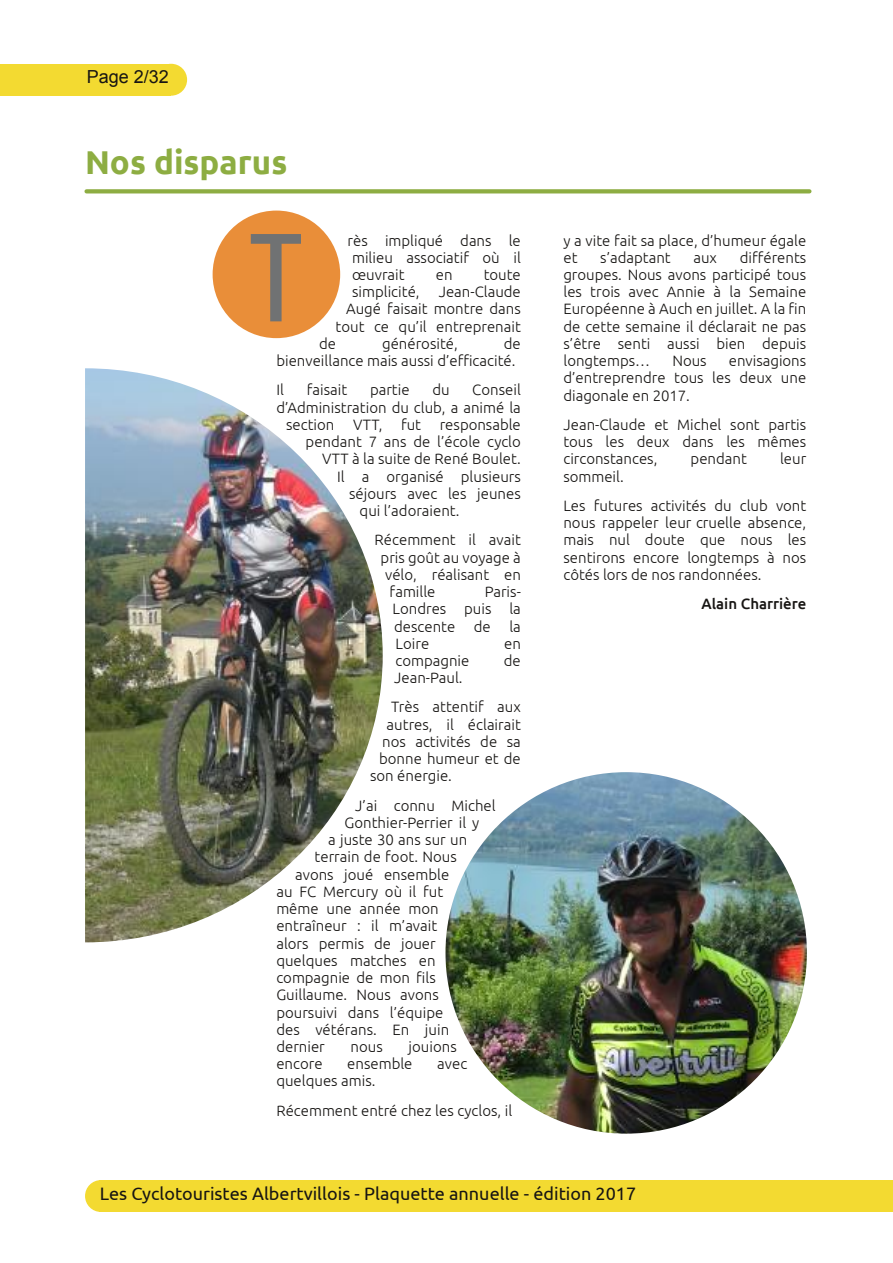
<style>
.page{position:relative;width:893px;height:1263px;background:#fff}
.page>*{position:absolute;margin:0;border:0;box-sizing:border-box;transform-origin:0 0}
.t1{font:126px "Ubuntu Condensed";color:#707273}
.t2{font:700 33px "Ubuntu";color:#8dad42}
.t3{font:18px "Ubuntu";color:#171513}
.t4{font:18px "Arial";color:#171513}
.t5{font:300 15px/17.2px "Ubuntu";color:#171513;text-align:justify}
.t6{font:500 15px "Ubuntu";letter-spacing:-.005em;color:#171513}
</style>
<div class="page">
<div style="left:155px;top:64px;width:32px;height:32px;background:#f3da31;border-radius:50%"></div>
<div style="left:0;top:64px;width:171px;height:32px;background:#f3da31"></div>
<div style="left:85px;top:1180px;width:32px;height:32px;background:#f3da31;border-radius:50%"></div>
<div style="left:99px;top:1180px;width:794px;height:32px;background:#f3da31"></div>
<svg style="left:87px;top:189px;width:722px;height:4px;background:#93b14c"></svg>
<img style="left:85px;top:368px;width:298px;height:574px">
<img style="left:445px;top:772px;width:362px;height:361px;border-radius:50%">
<div style="left:213px;top:211px;width:127px;height:127px;background:#e98e39;border-radius:50%"></div>
<p class="t4" style="left:87px;top:67px;width:84px">Page 2/32</p>
<h2 class="t2" style="left:85px;top:144px;width:204px">Nos disparus</h2>
<h1 class="t1" style="left:249px;top:204px;width:55px">T</h1>
<p class="t5" style="left:352px;top:231px;width:170px;text-indent:-4px">rès impliqué dans le milieu associatif où il œuvrait</p>
<p class="t5" style="left:436px;top:266px;width:18px">en</p>
<p class="t5" style="left:484px;top:266px;width:39px">toute</p>
<p class="t5" style="left:352px;top:283px;width:69px">simplicité,</p>
<p class="t5" style="left:439px;top:283px;width:84px">Jean-Claude</p>
<p class="t5" style="left:346px;top:300px;width:176px">Augé faisait montre dans</p>
<p class="t5" style="left:336px;top:317px;width:187px">tout ce qu’il entreprenait</p>
<p class="t5" style="left:276px;top:335px;width:246px;text-indent:228px">de bienveillance mais aussi d’efficacité.</p>
<p class="t5" style="left:276px;top:381px;width:9px">Il</p>
<p class="t5" style="left:307px;top:381px;width:42px">faisait</p>
<p class="t5" style="left:370px;top:381px;width:41px">partie</p>
<p class="t5" style="left:432px;top:381px;width:19px">du</p>
<p class="t5" style="left:472px;top:381px;width:50px">Conseil</p>
<p class="t5" style="left:276px;top:398px;width:246px">d’Administration du club, a animé la</p>
<p class="t5" style="left:286px;top:416px;width:236px">section VTT, fut responsable</p>
<p class="t5" style="left:306px;top:433px;width:217px">pendant 7 ans de l’école cyclo</p>
<p class="t5" style="left:322px;top:450px;width:200px">VTT à la suite de René Boulet.</p>
<p class="t5" style="left:337px;top:467px;width:185px">Il a organisé plusieurs</p>
<p class="t5" style="left:349px;top:485px;width:173px">séjours avec les jeunes</p>
<p class="t5" style="left:360px;top:502px;width:101px">qui l’adoraient.</p>
<p class="t5" style="left:375px;top:531px;width:148px">Récemment il avait</p>
<p class="t5" style="left:381px;top:548px;width:142px">pris goût au voyage à</p>
<p class="t5" style="left:385px;top:566px;width:137px">vélo, réalisant en</p>
<p class="t5" style="left:390px;top:583px;width:47px">famille</p>
<p class="t5" style="left:319px;top:335px;width:18px">de</p>
<p class="t5" style="left:382px;top:335px;width:77px">générosité,</p>
<p class="t5" style="left:393px;top:583px;width:130px;text-indent:92px">Paris-Londres puis la descente de la Loire</p>
<p class="t5" style="left:504px;top:634px;width:18px">en</p>
<p class="t5" style="left:396px;top:652px;width:75px">compagnie</p>
<p class="t5" style="left:504px;top:652px;width:18px">de</p>
<p class="t5" style="left:391px;top:663px;width:131px;line-height:29.2px">Jean-Paul.<br>Très attentif aux</p>
<p class="t5" style="left:387px;top:715px;width:136px">autres, il éclairait</p>
<p class="t5" style="left:382px;top:733px;width:140px">nos activités de sa</p>
<p class="t5" style="left:379px;top:750px;width:143px">bonne humeur et de</p>
<p class="t5" style="left:370px;top:767px;width:83px">son énergie.</p>
<p class="t5" style="left:355px;top:796px;width:142px">J’ai connu Michel</p>
<p class="t5" style="left:345px;top:814px;width:136px">Gonthier-Perrier il y</p>
<p class="t5" style="left:328px;top:831px;width:141px">a juste 30 ans sur un</p>
<p class="t5" style="left:315px;top:848px;width:144px">terrain de foot. Nous</p>
<p class="t5" style="left:295px;top:865px;width:156px">avons joué ensemble</p>
<p class="t5" style="left:276px;top:883px;width:168px">au FC Mercury où il fut</p>
<p class="t5" style="left:276px;top:900px;width:164px">même une année mon</p>
<p class="t5" style="left:276px;top:917px;width:162px">entraîneur : il m’avait</p>
<p class="t5" style="left:276px;top:934px;width:161px">alors permis de jouer</p>
<p class="t5" style="left:276px;top:951px;width:161px">quelques matches en</p>
<p class="t5" style="left:276px;top:969px;width:161px">compagnie de mon fils</p>
<p class="t5" style="left:276px;top:986px;width:164px">Guillaume. Nous avons</p>
<p class="t5" style="left:276px;top:1003px;width:168px">poursuivi dans l’équipe</p>
<p class="t5" style="left:276px;top:1020px;width:174px">des vétérans. En juin</p>
<p class="t5" style="left:276px;top:1038px;width:50px">dernier</p>
<p class="t5" style="left:351px;top:1038px;width:34px">nous</p>
<p class="t5" style="left:409px;top:1038px;width:50px">jouions</p>
<p class="t5" style="left:276px;top:1055px;width:48px">encore</p>
<p class="t5" style="left:347px;top:1055px;width:67px">ensemble</p>
<p class="t5" style="left:437px;top:1055px;width:32px">avec</p>
<p class="t5" style="left:276px;top:1066px;width:237px;line-height:29.2px">quelques amis.<br>Récemment entré chez les cyclos, il</p>
<p class="t5" style="left:563px;top:231px;width:244px">y a vite fait sa place, d’humeur égale et</p>
<p class="t5" style="left:563px;top:249px;width:244px;text-indent:176px">différents groupes. Nous avons participé tous les trois avec Annie à la Semaine Européenne à Auch en juillet. A la fin de cette semaine il déclarait ne pas s’être senti aussi bien depuis longtemps…</p>
<p class="t5" style="left:600px;top:249px;width:72px">s’adaptant</p>
<p class="t5" style="left:693px;top:249px;width:25px">aux</p>
<p class="t5" style="left:563px;top:352px;width:244px;text-indent:165px">envisagions d’entreprendre tous les deux une diagonale en 2017.</p>
<p class="t5" style="left:563px;top:416px;width:244px">Jean-Claude et Michel sont partis tous les deux dans les mêmes circonstances,</p>
<p class="t5" style="left:672px;top:352px;width:36px">Nous</p>
<p class="t5" style="left:691px;top:450px;width:58px">pendant</p>
<p class="t5" style="left:780px;top:450px;width:28px">leur</p>
<p class="t5" style="left:563px;top:461px;width:244px;line-height:29.2px">sommeil.<br>Les futures activités du club vont</p>
<p class="t5" style="left:563px;top:514px;width:244px">nous rappeler leur cruelle absence, mais nul doute que nous les sentirons encore longtemps à nos côtés lors de nos randonnées.</p>
<p class="t6" style="left:702px;top:595px;width:106px">Alain Charrière</p>
<p class="t3" style="left:100px;top:1184px;width:538px">Les Cyclotouristes Albertvillois - Plaquette annuelle - édition 2017</p>
</div>
